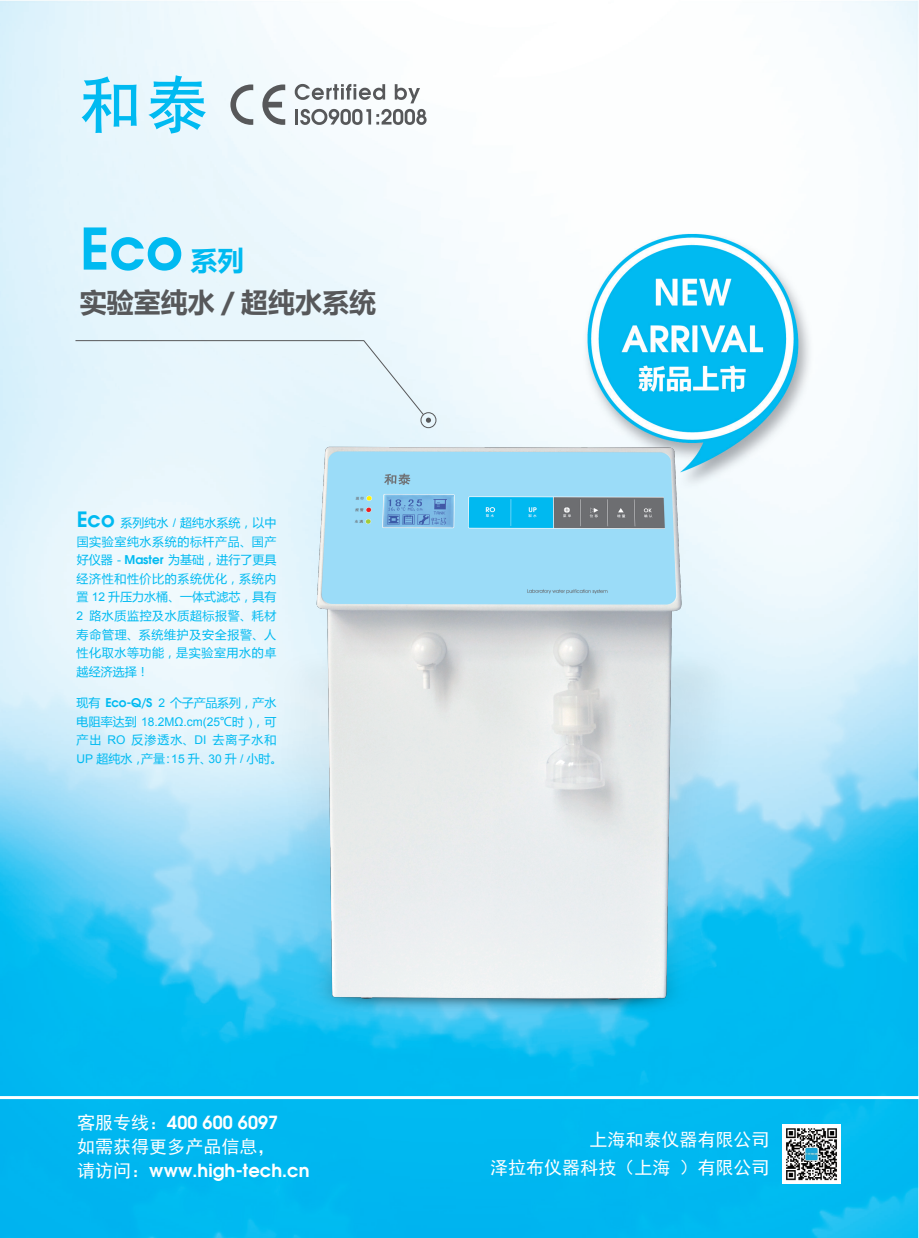
<style>
.page{position:relative;width:919px;height:1238px;background:#fff}
.page>*{position:absolute;margin:0;border:0;box-sizing:border-box;transform-origin:0 0}
.t1{font:600 57px "Avant Garde";color:#00baf1}
.t2{font:700 27px "Microsoft Ya Hei";color:#57585a}
.t3{font:18px/28px "Sim Hei";color:#fff;text-align:right}
.t4{font:600 18px "Avant Garde";color:#fff}
.t5{font:12px/18.6px "Microsoft Ya Hei";letter-spacing:.05em;color:#00baf1;text-align:justify}
.t6{font:12px/18.6px "Microsoft Ya Hei";letter-spacing:.08em;color:#00baf1}
.t7{font:12px "Arial";color:#00baf1}
.t8{font:12px "Microsoft Ya Hei";letter-spacing:-.02em;color:#00baf1}
.s1{font-family:"Microsoft Ya Hei";font-weight:700;font-size:27px}
.s2{font-family:"Avant Garde";font-weight:600;font-size:21px}
.s3{font-family:"Arial"}
.s4{font-family:"Avant Garde";font-weight:600}
.s5{font-family:"Microsoft Ya Hei"}
.s6{font-family:"Sim Hei";font-weight:400}
</style>
<div class="page">
<img style="left:0;top:1px;width:918px;height:1236px">
<img style="left:782px;top:1124px;width:58px;height:58px">
<svg style="left:295px;top:84px;width:90px;height:16px"></svg>
<svg style="left:395px;top:84px;width:25px;height:19px"></svg>
<hr style="left:295px;top:109px;width:3px;height:15px;background:#57585a">
<svg style="left:300px;top:109px;width:126px;height:16px"></svg>
<svg style="left:230px;top:84px;width:55px;height:41px"></svg>
<svg style="left:82px;top:75px;width:124px;height:59px;background:#96e0f8"></svg>
<hr style="left:0;top:1095px;width:918px;height:3px;background:#fff">
<img style="left:0;top:280px;width:918px;height:785px">
<h1 class="t1" style="left:80px;top:211px;width:166px">Eco <span class="s1">系列</span></h1>
<h2 class="t2" style="left:80px;top:284px;width:298px">实验室纯水 / 超纯水系统</h2>
<p class="t5" style="left:77px;top:513px;width:201px"><span class="s2">Eco</span> 系列纯水 <span class="s3">/</span> 超纯水系统，以中国实验室纯水系统的标杆产品、国产好仪器 <span class="s3">-</span> <span class="s4">Master</span> 为基础，进行了更具经济性和性价比的系统优化，系统内置 <span class="s3">12</span> 升压力水桶、一体式滤芯，具有<span class="s3">2</span> 路水质监控及水质超标报警、耗材寿命管理、系统维护及安全报警、人性化取水等功能，是实验室用水的卓越经济选择！</p>
<p class="t8" style="left:77px;top:694px;width:201px">现有 <span class="s4">Eco-Q/S</span> <span class="s3">2</span> 个子产品系列，产水</p>
<p class="t7" style="left:77px;top:713px;width:201px"><span class="s5">电阻率达到</span> 18.2MΩ.cm(25<span class="s5">℃时</span> )<span class="s5">，可</span></p>
<p class="t6" style="left:77px;top:730px;width:207px">产出 <span class="s3">RO</span> 反渗透水、<span class="s3">DI</span> 去离子水和<br><span class="s3">UP</span> 超纯水，产量：<span class="s3">15</span> 升、<span class="s3">30</span> 升 <span class="s3">/</span> 小时。</p>
<h3 class="t4" style="left:77px;top:1110px;width:202px"><span class="s6">客服专线：</span>400 600 6097</h3>
<h3 class="t3" style="left:77px;top:1132px;width:200px">如需获得更多产品信息，</h3>
<h3 class="t4" style="left:77px;top:1158px;width:234px"><span class="s6">请访问：</span>www.high-tech.cn</h3>
<h3 class="t3" style="left:490px;top:1125px;width:281px">上海和泰仪器有限公司<br>泽拉布仪器科技（上海 ）有限公司</h3>
</div>
